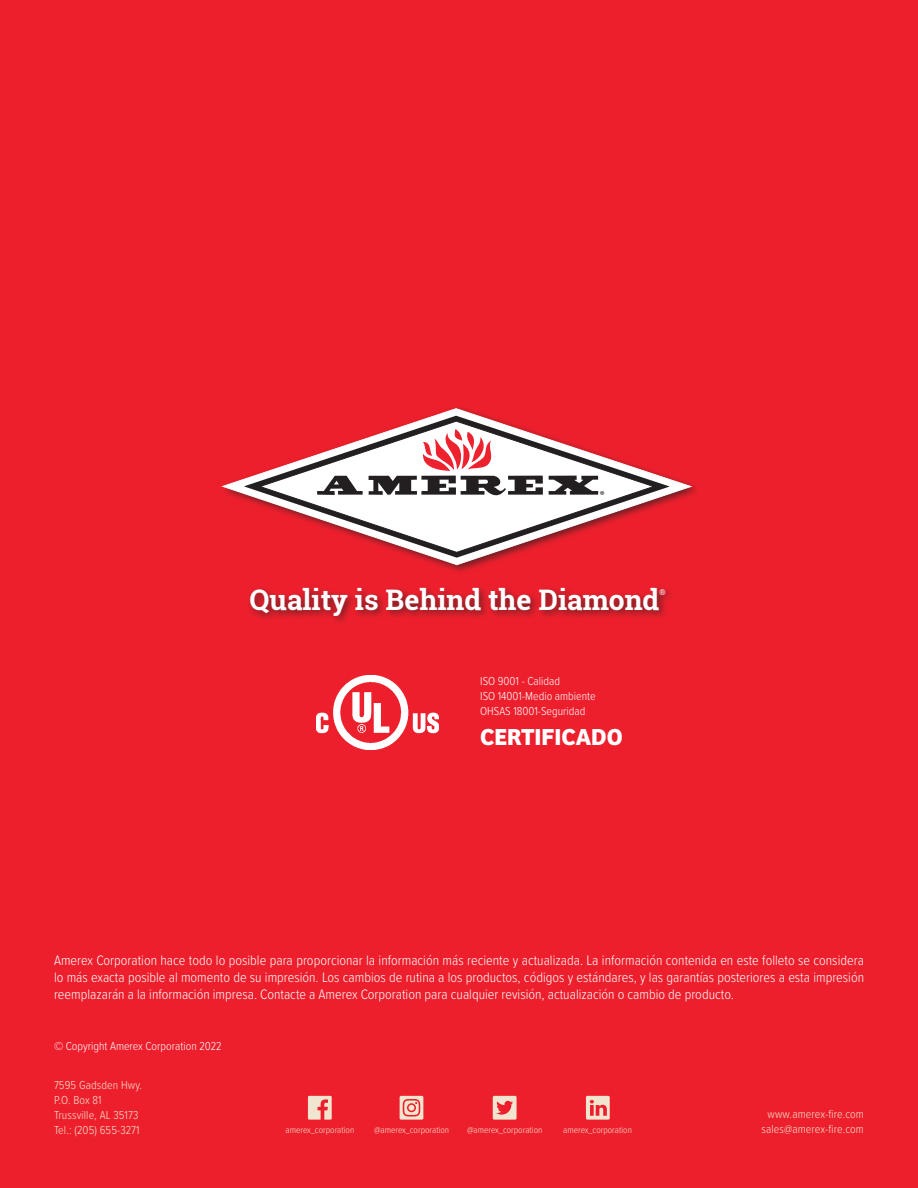
<style>
.page{position:relative;width:918px;height:1188px;background:#ee1f2d}
.page>*{position:absolute;margin:0;border:0;box-sizing:border-box;transform-origin:0 0}
.t1{font:700 28.35px "Roboto Slab";color:#fff}
.t2{font:700 24px "Bree";color:#fff}
.t3{font:300 14.25px/17.1px "Proxima Soft Cond";color:#fff;text-align:justify}
.t4{font:300 12px "Proxima Soft Cond";letter-spacing:.01em;color:#f2e5cf}
.t5{font:300 12px/15px "Proxima Soft Cond";color:#fff}
.t6{font:11.7px "Myriad Pro";color:#231f20}
.t7{font:300 9.45px "Proxima Soft Cond";color:#f2e5cf}
.t8{font:700 7.8px "Roboto Slab";color:#fff}
</style>
<div class="page">
<img style="left:317px;top:675px;width:121px;height:74px">
<svg style="left:222px;top:408px;width:471px;height:158px"></svg>
<svg style="left:244px;top:416px;width:426px;height:142px"></svg>
<svg style="left:260px;top:421px;width:395px;height:132px"></svg>
<svg style="left:317px;top:476px;width:46px;height:19px"></svg>
<svg style="left:369px;top:429px;width:174px;height:73px"></svg>
<svg style="left:549px;top:476px;width:49px;height:19px"></svg>
<svg style="left:493px;top:1096px;width:24px;height:24px"></svg>
<svg style="left:400px;top:1096px;width:23px;height:24px"></svg>
<svg style="left:308px;top:1096px;width:24px;height:24px"></svg>
<svg style="left:586px;top:1096px;width:24px;height:24px"></svg>
<div style="left:247px;top:584px;width:428px;height:42px;background:#231f20;opacity:.65"></div>
<p class="t6" style="left:600px;top:488px;width:6px">®</p>
<p class="t1" style="left:249px;top:580px;width:412px">Quality is Behind the Diamond</p>
<p class="t8" style="left:659px;top:587px;width:8px">®</p>
<p class="t5" style="left:480px;top:673px;width:81px">ISO 9001 - Calidad</p>
<p class="t5" style="left:480px;top:688px;width:117px">ISO 14001-Medio ambiente<br>OHSAS 18001-Seguridad</p>
<p class="t2" style="left:480px;top:718px;width:144px">CERTIFICADO</p>
<p class="t3" style="left:54px;top:951px;width:812px">Amerex Corporation hace todo lo posible para proporcionar la información más reciente y actualizada. La información contenida en este folleto se considera lo más exacta posible al momento de su impresión. Los cambios de rutina a los productos, códigos y estándares, y las garantías posteriores a esta impresión reemplazarán a la información impresa. Contacte a Amerex Corporation para cualquier revisión, actualización o cambio de producto.</p>
<p class="t5" style="left:54px;top:1038px;width:169px">© Copyright Amerex Corporation 2022</p>
<p class="t4" style="left:54px;top:1076px;width:90px">7595 Gadsden Hwy.</p>
<p class="t4" style="left:54px;top:1091px;width:49px">P.O. Box 81</p>
<p class="t4" style="left:54px;top:1106px;width:86px">Trussville, AL 35173</p>
<p class="t4" style="left:54px;top:1121px;width:87px">Tel.: (205) 655-3271</p>
<p class="t7" style="left:286px;top:1123px;width:70px">amerex_corporation</p>
<p class="t7" style="left:374px;top:1123px;width:77px">@amerex_corporation</p>
<p class="t7" style="left:467px;top:1123px;width:77px">@amerex_corporation</p>
<p class="t7" style="left:563px;top:1123px;width:70px">amerex_corporation</p>
<p class="t4" style="left:768px;top:1105px;width:98px">www.amerex-fire.com</p>
<p class="t4" style="left:761px;top:1120px;width:104px">sales@amerex-fire.com</p>
</div>
